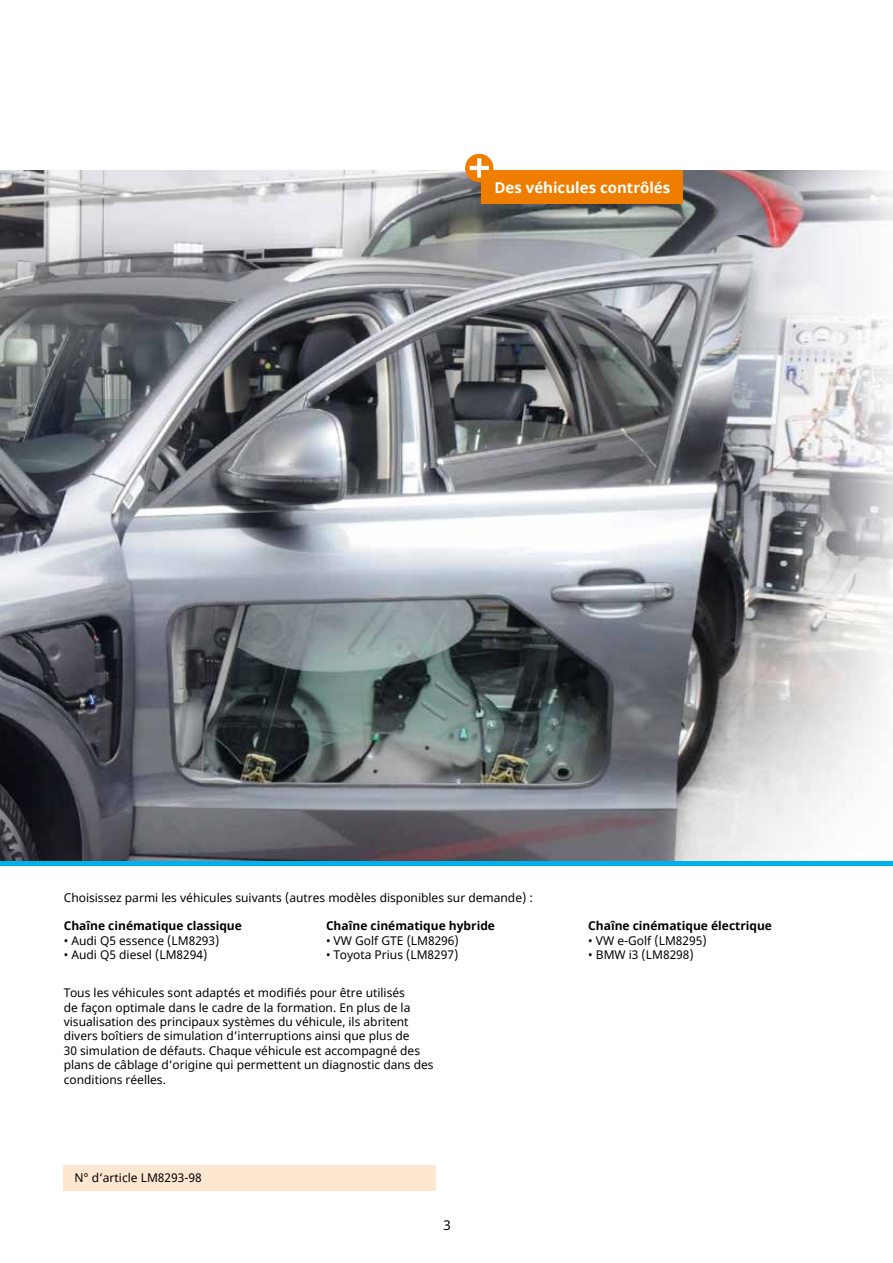
<style>
.page{position:relative;width:893px;height:1263px;background:#fff}
.page>*{position:absolute;margin:0;border:0;box-sizing:border-box;transform-origin:0 0}
.t1{font:700 15px "Noto Sans";color:#fff}
.t2{font:13.5px "Noto Sans";color:#000}
.t3{font:12px/14.4px "Noto Sans";color:#000}
.t4{font:700 12px "Noto Sans";color:#000}
</style>
<div class="page">
<img style="left:0;top:170px;width:893px;height:691px">
<hr style="left:0;top:861px;width:893px;height:4px;background:#00b1eb">
<div style="left:465px;top:154px;width:28px;height:28px;background:#ef7d00;border-radius:50%"></div>
<svg style="left:470px;top:158px;width:19px;height:20px"></svg>
<div style="left:482px;top:170px;width:201px;height:33px;background:#ef7d00"></div>
<div style="left:64px;top:1165px;width:372px;height:26px;background:#fee7d1"></div>
<p class="t1" style="left:494px;top:176px;width:177px">Des véhicules contrôlés</p>
<p class="t3" style="left:64px;top:890px;width:471px">Choisissez parmi les véhicules suivants (autres modèles disponibles sur demande) :</p>
<p class="t4" style="left:64px;top:917px;width:180px">Chaîne cinématique classique</p>
<p class="t3" style="left:64px;top:934px;width:157px">• Audi Q5 essence (LM8293)</p>
<p class="t3" style="left:64px;top:948px;width:145px">• Audi Q5 diesel (LM8294)</p>
<p class="t4" style="left:326px;top:917px;width:171px">Chaîne cinématique hybride</p>
<p class="t3" style="left:326px;top:934px;width:134px">• VW Golf GTE (LM8296)</p>
<p class="t3" style="left:326px;top:948px;width:134px">• Toyota Prius (LM8297)</p>
<p class="t3" style="left:64px;top:986px;width:371px">Tous les véhicules sont adaptés et modifiés pour être utilisés<br>de façon optimale dans le cadre de la formation. En plus de la visualisation des principaux systèmes du véhicule, ils abritent divers boîtiers de simulation d‘interruptions ainsi que plus de<br>30 simulation de défauts. Chaque véhicule est accompagné des plans de câblage d‘origine qui permettent un diagnostic dans des conditions réelles.</p>
<p class="t3" style="left:74px;top:1171px;width:129px">N° d‘article LM8293-98</p>
<p class="t2" style="left:443px;top:1216px;width:9px">3</p>
<p class="t4" style="left:588px;top:917px;width:185px">Chaîne cinématique électrique</p>
<p class="t3" style="left:588px;top:934px;width:120px">• VW e-Golf (LM8295)</p>
<p class="t3" style="left:588px;top:948px;width:107px">• BMW i3 (LM8298)</p>
</div>
